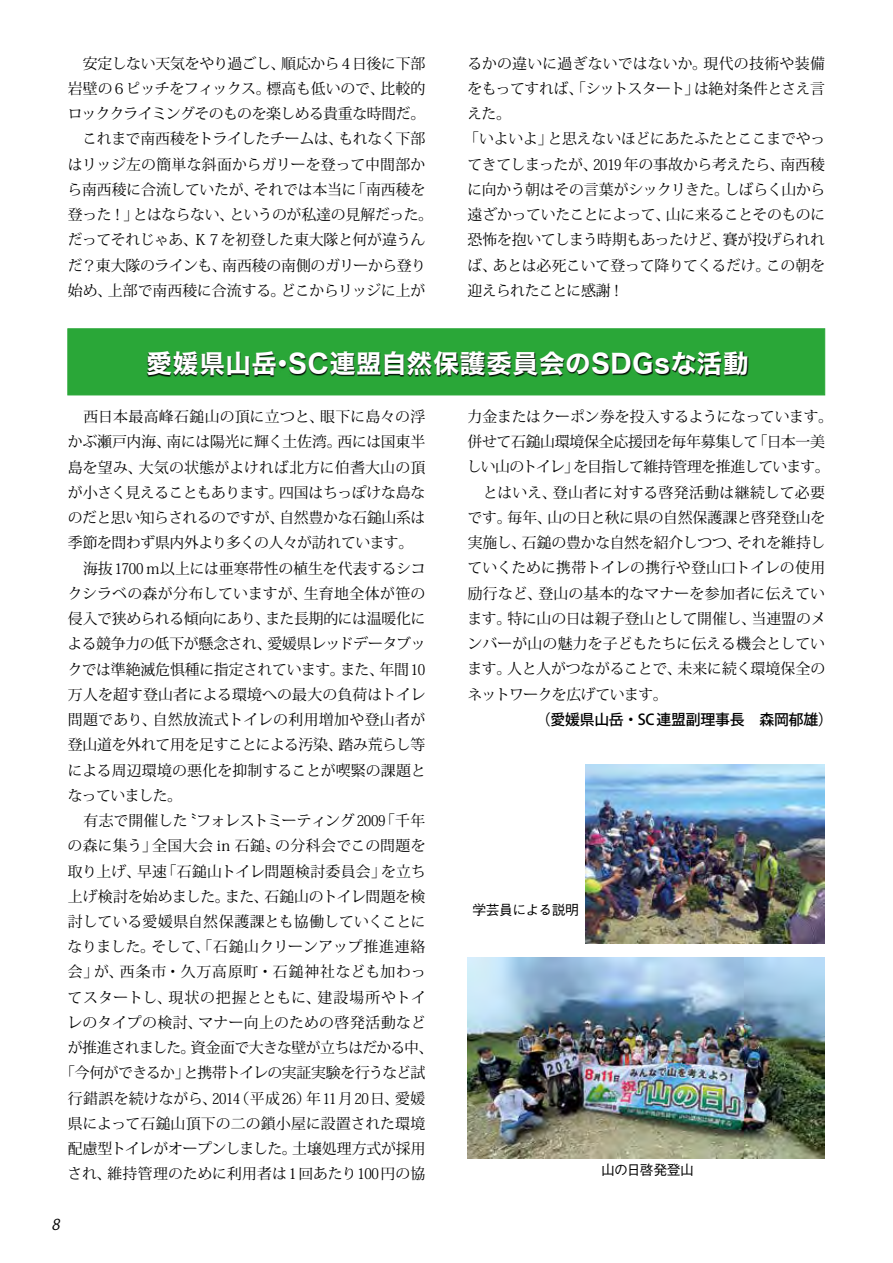
<style>
.page{position:relative;width:893px;height:1263px;background:#fff}
.page>*{position:absolute;margin:0;border:0;box-sizing:border-box;transform-origin:0 0}
.t1{font:25.5px "Hira Kaku Std W7";letter-spacing:.03em;color:#fff}
.t2{font:14.85px/25.2px "Koz Min Pro";letter-spacing:-.015em;color:#000}
.t3{font:14.85px "Koz Min Pro";letter-spacing:.01em;color:#000}
.t4{font:14.85px "Koz Min Pro";letter-spacing:.02em;color:#000}
.t5{font:14.85px "Koz Min Pro";letter-spacing:-.04em;color:#000}
.t6{font:14.85px "Koz Min Pro";letter-spacing:-.035em;color:#000}
.t7{font:14.85px "Koz Min Pro";letter-spacing:.005em;color:#000}
.t8{font:14.85px "Koz Min Pro";letter-spacing:.055em;color:#000}
.t9{font:14.85px "Koz Min Pro";letter-spacing:.03em;color:#000}
.t10{font:500 14.85px "Koz Go Pro";letter-spacing:-.015em;color:#000}
.t11{font:italic 14.85px "Koz Go Pro";color:#000}
.t12{font:500 13.8px "Gothic BBB Pro";letter-spacing:-.045em;color:#000}
</style>
<div class="page">
<div style="left:68px;top:329px;width:757px;height:66px;background:#2aa738"></div>
<div style="left:146px;top:352px;width:602px;height:26px;background:#000;opacity:.95"></div>
<img style="left:586px;top:764px;width:239px;height:179px">
<img style="left:468px;top:957px;width:357px;height:201px">
<p class="t2" style="left:67px;top:50px;width:367px">　安定しない天気をやり過ごし、順応から４日後に下部岩壁の６ピッチをフィックス。標高も低いので、比較的ロッククライミングそのものを楽しめる貴重な時間だ。　これまで南西稜をトライしたチームは、もれなく下部はリッジ左の簡単な斜面からガリーを登って中間部から南西稜に合流していたが、それでは本当に「南西稜を登った！」とはならない、というのが私達の見解だった。だってそれじゃあ、Ｋ７を初登した東大隊と何が違うんだ？東大隊のラインも、南西稜の南側のガリーから登り始め、上部で南西稜に合流する。どこからリッジに上が</p>
<p class="t2" style="left:464px;top:50px;width:363px">るかの違いに過ぎないではないか。現代の技術や装備をもってすれば、「シットスタート」は絶対条件とさえ言えた。<br>「いよいよ」と思えないほどにあたふたとここまでやってきてしまったが、２０１９年の事故から考えたら、南西稜に向かう朝はその言葉がシックリきた。しばらく山から遠ざかっていたことによって、山に来ることそのものに恐怖を抱いてしまう時期もあったけど、賽が投げられれば、あとは必死こいて登って降りてくるだけ。この朝を迎えられたことに感謝！</p>
<h1 class="t1" style="left:146px;top:344px;width:604px">愛媛県山岳・SC連盟自然保護委員会のSDGsな活動</h1>
<p class="t2" style="left:68px;top:404px;width:359px">　西日本最高峰石鎚山の頂に立つと、眼下に島々の浮かぶ瀬戸内海、南には陽光に輝く土佐湾。西には国東半島を望み、大気の状態がよければ北方に伯耆大山の頂が小さく見えることもあります。四国はちっぽけな島なのだと思い知らされるのですが、自然豊かな石鎚山系は季節を問わず県内外より多くの人々が訪れています。　海抜1700</p>
<p class="t2" style="left:467px;top:403px;width:368px">力金またはクーポン券を投入するようになっています。併せて石鎚山環境保全応援団を毎年募集して「日本一美しい山のトイレ」を目指して維持管理を推進しています。　とはいえ、登山者に対する啓発活動は継続して必要です。毎年、山の日と秋に県の自然保護課と啓発登山を実施し、石鎚の豊かな自然を紹介しつつ、それを維持していくために携帯トイレの携行や登山口トイレの使用励行など、登山の基本的なマナーを参加者に伝えています。特に山の日は親子登山として開催し、当連盟のメンバーが山の魅力を子どもたちに伝える機会としています。人と人がつながることで、未来に続く環境保全のネットワークを広げています。</p>
<p class="t10" style="left:536px;top:710px;width:299px">（愛媛県山岳・SC 連盟副理事長　森岡郁雄）</p>
<p class="t2" style="left:68px;top:555px;width:360px;text-indent:78px">ｍ以上には亜寒帯性の植生を代表するシコクシラベの森が分布していますが、生育地全体が笹の侵入で狭められる傾向にあり、また長期的には温暖化による競争力の低下が懸念され、愛媛県レッドデータブックでは準絶滅危惧種に指定されています。また、年間10万人を超す登山者による環境への最大の負荷はトイレ問題であり、自然放流式トイレの利用増加や登山者が登山道を外れて用を足すことによる汚染、踏み荒らし等による周辺環境の悪化を抑制することが喫緊の課題となっていました。<br>　有志で開催した〝フォレストミーティング2009</p>
<p class="t2" style="left:380px;top:807px;width:47px">「千年</p>
<p class="t4" style="left:68px;top:835px;width:359px">の森に集う」全国大会 in 石鎚〟の分科会でこの問題を</p>
<p class="t3" style="left:68px;top:860px;width:359px">取り上げ、早速「石鎚山トイレ問題検討委員会」を立ち</p>
<p class="t2" style="left:68px;top:883px;width:359px">上げ検討を始めました。また、石鎚山のトイレ問題を検</p>
<p class="t7" style="left:68px;top:911px;width:359px">討している愛媛県自然保護課とも協働していくことに</p>
<p class="t3" style="left:68px;top:936px;width:359px">なりました。そして、「石鎚山クリーンアップ推進連絡</p>
<p class="t8" style="left:68px;top:961px;width:360px">会」が、西条市・久万高原町・石鎚神社なども加わっ</p>
<p class="t9" style="left:68px;top:987px;width:360px">てスタートし、現状の把握とともに、建設場所やトイ</p>
<p class="t4" style="left:67px;top:1012px;width:360px">レのタイプの検討、マナー向上のための啓発活動など</p>
<p class="t5" style="left:68px;top:1037px;width:367px">が推進されました。資金面で大きな壁が立ちはだかる中、</p>
<p class="t6" style="left:60px;top:1062px;width:367px">「今何ができるか」と携帯トイレの実証実験を行うなど試</p>
<p class="t3" style="left:68px;top:1088px;width:150px">行錯誤を続けながら、2014</p>
<p class="t12" style="left:472px;top:898px;width:108px">学芸員による説明</p>
<p class="t2" style="left:68px;top:1085px;width:360px;text-align:justify;text-indent:167px">（平成26）年11 月20 日、愛媛県によって石鎚山頂下の二の鎖小屋に設置された環境配慮型トイレがオープンしました。土壌処理方式が採用され、維持管理のために利用者は1回あたり100</p>
<p class="t12" style="left:601px;top:1159px;width:94px">山の日啓発登山</p>
<p class="t2" style="left:381px;top:1161px;width:46px">円の協</p>
<p class="t11" style="left:51px;top:1214px;width:13px">8</p>
</div>
